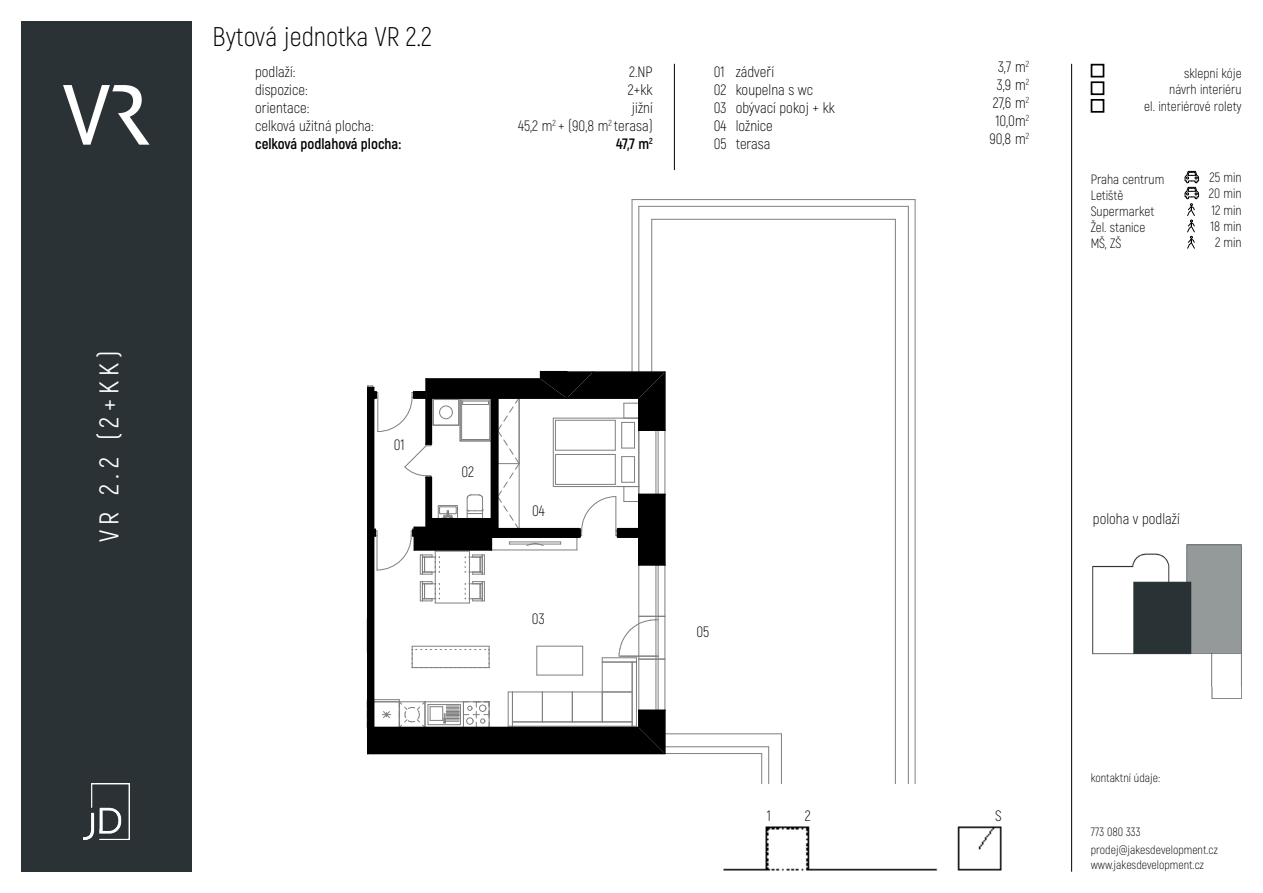
<style>
.page{position:relative;width:1263px;height:893px;background:#fff}
.page>*{position:absolute;margin:0;border:0;box-sizing:border-box;transform-origin:0 0}
.t1{font:300 27px "Akrobat";color:#000}
.t2{font:27px "Akrobat";color:#fff}
.t3{font:300 15px/18px "Akrobat";color:#000}
.t4{font:700 15px "Akrobat";color:#000}
.t5{font:300 13.5px/16.2px "Akrobat";color:#000}
.t6{font:300 12px/18px "Akrobat";color:#000}
.s1{font-weight:700}
</style>
<div class="page">
<div style="left:21px;top:21px;width:170px;height:851px;background:#2a3235"></div>
<img style="left:84px;top:783px;width:45px;height:57px">
<svg style="left:63px;top:85px;width:87px;height:60px"></svg>
<hr style="left:665px;top:565px;width:1px;height:51px;background:#7f7f7f">
<hr style="left:638px;top:565px;width:1px;height:51px;background:#7f7f7f">
<hr style="left:665px;top:616px;width:1px;height:43px;background:#7f7f7f">
<hr style="left:665px;top:659px;width:1px;height:51px;background:#7f7f7f">
<hr style="left:638px;top:659px;width:1px;height:51px;background:#7f7f7f">
<hr style="left:656px;top:565px;width:1px;height:145px;background:#7f7f7f">
<hr style="left:658px;top:565px;width:1px;height:145px;background:#7f7f7f">
<hr style="left:651px;top:219px;width:1px;height:153px;background:#7f7f7f">
<hr style="left:652px;top:219px;width:243px;height:1px;background:#7f7f7f">
<hr style="left:895px;top:219px;width:1px;height:564px;background:#7f7f7f">
<hr style="left:781px;top:734px;width:1px;height:49px;background:#7f7f7f">
<hr style="left:665px;top:734px;width:116px;height:1px;background:#7f7f7f">
<hr style="left:665px;top:753px;width:97px;height:1px;background:#7f7f7f">
<hr style="left:761px;top:753px;width:1px;height:30px;background:#7f7f7f">
<hr style="left:915px;top:200px;width:1px;height:583px;background:#7f7f7f">
<hr style="left:632px;top:199px;width:283px;height:1px;background:#7f7f7f">
<hr style="left:632px;top:200px;width:1px;height:172px;background:#7f7f7f">
<hr style="left:638px;top:206px;width:1px;height:166px;background:#7f7f7f">
<hr style="left:639px;top:206px;width:269px;height:1px;background:#7f7f7f">
<hr style="left:908px;top:206px;width:1px;height:577px;background:#7f7f7f">
<hr style="left:768px;top:747px;width:1px;height:36px;background:#7f7f7f">
<hr style="left:665px;top:746px;width:104px;height:1px;background:#7f7f7f">
<svg style="left:420px;top:581px;width:20px;height:21px"></svg>
<svg style="left:465px;top:581px;width:20px;height:21px"></svg>
<hr style="left:435px;top:603px;width:34px;height:1px;background:#7f7f7f">
<hr style="left:435px;top:551px;width:1px;height:52px;background:#7f7f7f">
<hr style="left:469px;top:551px;width:1px;height:52px;background:#7f7f7f">
<hr style="left:665px;top:430px;width:1px;height:64px;background:#7f7f7f">
<hr style="left:572px;top:692px;width:30px;height:1px;background:#7f7f7f">
<hr style="left:602px;top:692px;width:1px;height:30px;background:#7f7f7f">
<hr style="left:512px;top:692px;width:30px;height:1px;background:#7f7f7f">
<hr style="left:602px;top:662px;width:1px;height:30px;background:#7f7f7f">
<hr style="left:602px;top:692px;width:30px;height:1px;background:#7f7f7f">
<hr style="left:632px;top:662px;width:1px;height:64px;background:#7f7f7f">
<hr style="left:636px;top:662px;width:1px;height:64px;background:#7f7f7f">
<hr style="left:512px;top:692px;width:1px;height:34px;background:#7f7f7f">
<hr style="left:508px;top:692px;width:1px;height:34px;background:#7f7f7f">
<hr style="left:602px;top:657px;width:34px;height:1px;background:#7f7f7f">
<svg style="left:619px;top:616px;width:46px;height:47px"></svg>
<hr style="left:602px;top:662px;width:34px;height:1px;background:#7f7f7f">
<hr style="left:542px;top:692px;width:30px;height:1px;background:#7f7f7f">
<hr style="left:542px;top:692px;width:1px;height:30px;background:#7f7f7f">
<hr style="left:572px;top:692px;width:1px;height:30px;background:#7f7f7f">
<hr style="left:537px;top:646px;width:46px;height:1px;background:#7f7f7f">
<svg style="left:582px;top:647px;width:1px;height:28px"></svg>
<hr style="left:537px;top:675px;width:46px;height:1px;background:#7f7f7f">
<svg style="left:536px;top:646px;width:1px;height:29px"></svg>
<svg style="left:412px;top:646px;width:78px;height:22px"></svg>
<hr style="left:664px;top:710px;width:2px;height:43px;background:#000">
<div style="left:367px;top:388px;width:7px;height:365px;background:#000"></div>
<svg style="left:367px;top:699px;width:298px;height:55px"></svg>
<hr style="left:373px;top:536px;width:1px;height:191px;background:#000">
<hr style="left:664px;top:372px;width:2px;height:58px;background:#000">
<hr style="left:664px;top:494px;width:2px;height:71px;background:#000">
<svg style="left:367px;top:245px;width:298px;height:330px"></svg>
<hr style="left:674px;top:64px;width:1px;height:106px;background:#000">
<img style="left:1092px;top:544px;width:150px;height:154px">
<img style="left:723px;top:826px;width:279px;height:45px">
<hr style="left:1071px;top:64px;width:1px;height:807px;background:#000">
<div style="left:1091px;top:81px;width:13px;height:14px;border:2px solid #000"></div>
<div style="left:1091px;top:99px;width:13px;height:14px;border:2px solid #000"></div>
<div style="left:1091px;top:64px;width:13px;height:13px;border:2px solid #000"></div>
<svg style="left:1184px;top:170px;width:16px;height:79px"></svg>
<div style="left:390px;top:437px;width:18px;height:13px;background:#fff"></div>
<div style="left:459px;top:463px;width:18px;height:14px;background:#fff"></div>
<div style="left:529px;top:503px;width:18px;height:13px;background:#fff"></div>
<div style="left:335px;top:215px;width:247px;height:156px;background:#fff"></div>
<h1 class="t2" style="left:93px;top:542px;width:193px;rotate:-90deg">VR 2.2 (2+KK)</h1>
<h1 class="t1" style="left:213px;top:20px;width:221px">Bytová jednotka VR 2.2</h1>
<p class="t3" style="left:255px;top:63px;width:120px">podlaží:<br>dispozice:<br>orientace:<br>celková užitná plocha:</p>
<p class="t4" style="left:255px;top:135px;width:147px">celková podlahová plocha:</p>
<p class="t3" style="left:518px;top:63px;width:136px;text-align:right">2.NP<br>2+kk<br>jižní<br>45,2 m<sup>2</sup> + (90,8 m<sup>2</sup> terasa)<br><span class="s1">47,7 m</span><sup>2</sup></p>
<p class="t3" style="left:989px;top:58px;width:41px;text-align:center">3,7 m<sup>2<br></sup>3,9 m<sup>2<br></sup>27,6 m<sup>2<br></sup>10,0m<sup>2<br></sup>90,8 m<sup>2</sup></p>
<p class="t3" style="left:714px;top:63px;width:14px">01<br>02<br>03<br>04<br>05</p>
<p class="t3" style="left:736px;top:63px;width:101px">zádveří<br>koupelna s wc obývací pokoj + kk ložnice<br>terasa</p>
<p class="t5" style="left:1144px;top:65px;width:99px;text-align:right">sklepní kóje<br>návrh interiéru<br>el. interiérové rolety</p>
<p class="t5" style="left:1091px;top:171px;width:75px">Praha centrum<br>Letiště<br>Supermarket<br>Žel. stanice<br>MŠ, ZŠ</p>
<p class="t5" style="left:1209px;top:169px;width:34px;text-align:center">25 min<br>20 min<br>12 min<br>18 min<br>2 min</p>
<p class="t3" style="left:394px;top:436px;width:12px">01</p>
<p class="t3" style="left:461px;top:463px;width:14px">02</p>
<p class="t3" style="left:532px;top:502px;width:14px">04</p>
<p class="t3" style="left:532px;top:609px;width:14px">03</p>
<p class="t3" style="left:696px;top:623px;width:14px">05</p>
<p class="t3" style="left:767px;top:807px;width:6px">1</p>
<p class="t3" style="left:805px;top:807px;width:7px">2</p>
<p class="t3" style="left:995px;top:807px;width:8px">S</p>
<p class="t3" style="left:1093px;top:509px;width:88px">poloha v podlaží</p>
<p class="t6" style="left:1091px;top:769px;width:71px">kontaktní údaje:</p>
<p class="t6" style="left:1091px;top:823px;width:129px">773 080 333 prodej@jakesdevelopment.cz</p>
<p class="t6" style="left:1091px;top:855px;width:115px">www.jakesdevelopment.cz</p>
</div>
